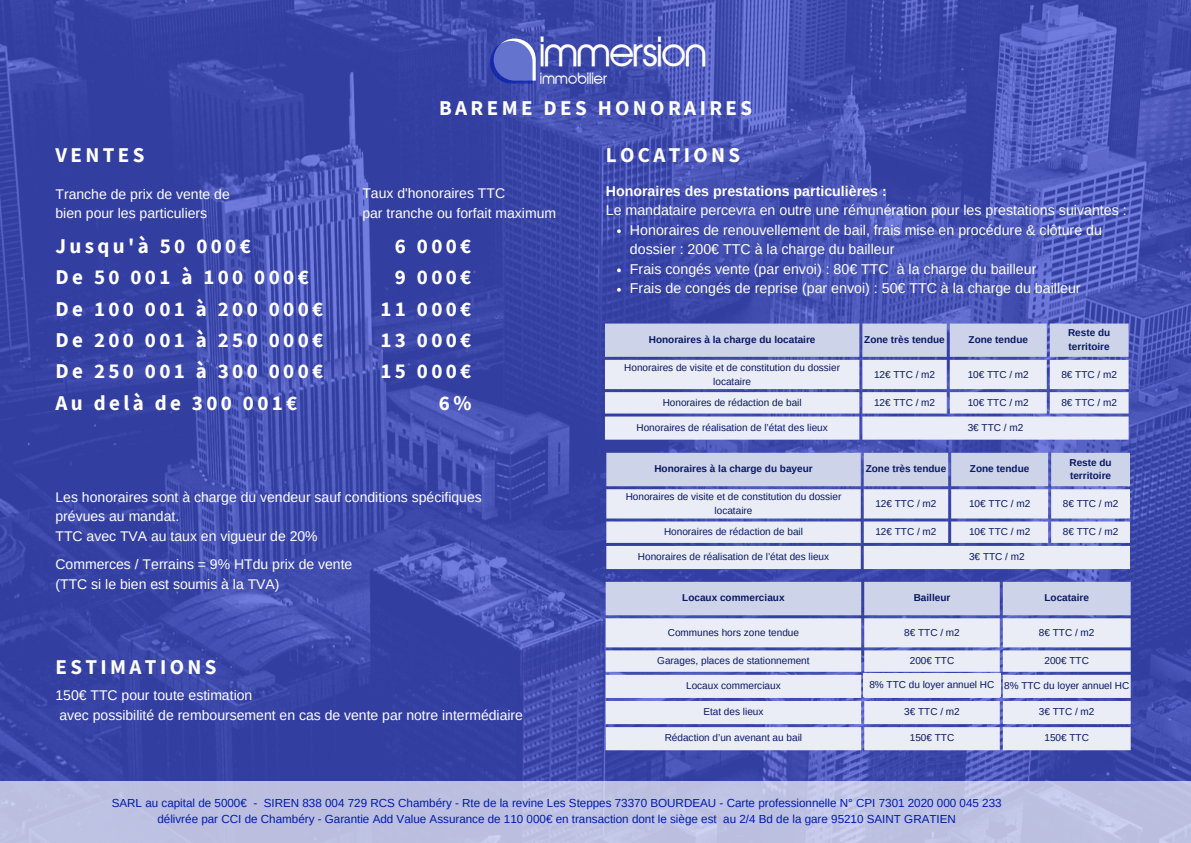
<style>
.page{position:relative;width:1191px;height:843px;background:#fff}
.page>*{position:absolute;margin:0;border:0;box-sizing:border-box;transform-origin:0 0}
.t1{font:38.2px "Abeatby Kai";letter-spacing:-.045em;color:#fff}
.t2{font:700 21px/31.4px "Source Sans Pro";letter-spacing:.16em;color:#fff}
.t3{font:14.3px "Abeatby Kai";color:#fff}
.t4{font:14.2px/19.5px "Arimo";color:#fff}
.t5{font:700 14.2px "Arimo";color:#fff}
.t6{font:14px/19.5px "Arimo";color:#fff}
.t7{font:11.6px/15.8px "Arimo";color:#001aae;text-align:center}
.t8{font:10px/13.5px "Arimo";color:#0a1864;text-align:center}
.t9{font:700 10px/13.5px "Arimo";color:#0a1864}
</style>
<div class="page">
<img style="left:0;top:0;width:1190px;height:781px">
<svg style="left:490px;top:38px;width:45px;height:45px"></svg>
<div style="left:0;top:781px;width:1190px;height:61px;background:#bcc0e0"></div>
<svg style="left:605px;top:323px;width:523px;height:34px"></svg>
<svg style="left:605px;top:360px;width:523px;height:79px;fill:#eaecf6"></svg>
<svg style="left:617px;top:229px;width:3px;height:4px"></svg>
<svg style="left:617px;top:268px;width:3px;height:4px"></svg>
<div style="left:606px;top:452px;width:523px;height:34px;background:#cdd3e8"></div>
<svg style="left:606px;top:489px;width:523px;height:80px;fill:#eaecf6"></svg>
<div style="left:605px;top:581px;width:525px;height:34px;background:#cdd3e8"></div>
<svg style="left:605px;top:618px;width:525px;height:132px;fill:#eaecf6"></svg>
<div style="left:863px;top:673px;width:137px;height:23px;background:#eaecf6"></div>
<h1 class="t1" style="left:540px;top:37px;width:169px">immersion</h1>
<h3 class="t3" style="left:540px;top:72px;width:69px">immobilier</h3>
<h2 class="t2" style="left:439px;top:92px;width:314px">BAREME DES HONORAIRES</h2>
<h2 class="t2" style="left:55px;top:139px;width:90px">VENTES</h2>
<h3 class="t6" style="left:55px;top:185px;width:176px;line-height:19.2px">Tranche de prix de vente de bien pour les particuliers</h3>
<h3 class="t6" style="left:362px;top:184px;width:195px">Taux d'honoraires TTC<br>par tranche ou forfait maximum</h3>
<h2 class="t2" style="left:55px;top:229px;width:269px">Jusqu'à 50 000€<br>De 50 001 à 100 000€<br>De 100 001 à 200 000€<br>De 200 001 à 250 000€<br>De 250 001 à 300 000€<br>Au delà de 300 001€</h2>
<h2 class="t2" style="left:380px;top:229px;width:92px;text-align:right">6 000€<br>9 000€<br>11 000€<br>13 000€<br>15 000€<br>6%</h2>
<h3 class="t6" style="left:55px;top:487px;width:428px">Les honoraires sont à charge du vendeur sauf conditions spécifiques prévues au mandat.<br>TTC avec TVA au taux en vigueur de 20%</h3>
<h3 class="t6" style="left:55px;top:554px;width:298px">Commerces / Terrains = 9% HTdu prix de vente (TTC si le bien est soumis à la TVA)</h3>
<h2 class="t2" style="left:55px;top:650px;width:162px">ESTIMATIONS</h2>
<h3 class="t6" style="left:55px;top:685px;width:469px">150€ TTC pour toute estimation<br>avec possibilité de remboursement en cas de vente par notre intermédiaire</h3>
<h2 class="t2" style="left:605px;top:139px;width:136px">LOCATIONS</h2>
<h3 class="t5" style="left:605px;top:183px;width:282px">Honoraires des prestations particulières :</h3>
<p class="t4" style="left:630px;top:200px;width:498px;text-indent:-24px">Le mandataire percevra en outre une rémunération pour les prestations suivantes :<br>Honoraires de renouvellement de bail, frais mise en procédure &amp; clôture du dossier : 200€ TTC à la charge du bailleur<br>Frais congés vente (par envoi) : 80€ TTC à la charge du bailleur<br>Frais de congés de reprise (par envoi) : 50€ TTC à la charge du bailleur</p>
<p class="t9" style="left:648px;top:333px;width:168px">Honoraires à la charge du locataire</p>
<p class="t9" style="left:864px;top:333px;width:82px">Zone très tendue</p>
<p class="t9" style="left:968px;top:333px;width:61px">Zone tendue</p>
<p class="t9" style="left:1067px;top:326px;width:44px">Reste du territoire</p>
<p class="t8" style="left:624px;top:361px;width:217px">Honoraires de visite et de constitution du dossier locataire</p>
<p class="t8" style="left:873px;top:367px;width:63px">12€ TTC / m2</p>
<p class="t8" style="left:967px;top:367px;width:63px">10€ TTC / m2</p>
<p class="t8" style="left:1061px;top:367px;width:57px">8€ TTC / m2</p>
<p class="t8" style="left:662px;top:395px;width:140px">Honoraires de rédaction de bail</p>
<p class="t8" style="left:873px;top:395px;width:63px">12€ TTC / m2</p>
<p class="t8" style="left:967px;top:395px;width:63px">10€ TTC / m2</p>
<p class="t8" style="left:1061px;top:395px;width:57px">8€ TTC / m2</p>
<p class="t8" style="left:636px;top:420px;width:193px">Honoraires de réalisation de l’état des lieux</p>
<p class="t8" style="left:967px;top:420px;width:57px">3€ TTC / m2</p>
<p class="t9" style="left:654px;top:462px;width:160px">Honoraires à la charge du bayeur</p>
<p class="t9" style="left:865px;top:462px;width:82px">Zone très tendue</p>
<p class="t9" style="left:969px;top:462px;width:61px">Zone tendue</p>
<p class="t9" style="left:1069px;top:455px;width:44px">Reste du territoire</p>
<p class="t8" style="left:625px;top:490px;width:217px">Honoraires de visite et de constitution du dossier locataire</p>
<p class="t8" style="left:875px;top:497px;width:63px">12€ TTC / m2</p>
<p class="t8" style="left:968px;top:497px;width:63px">10€ TTC / m2</p>
<p class="t8" style="left:1062px;top:497px;width:57px">8€ TTC / m2</p>
<p class="t8" style="left:664px;top:524px;width:140px">Honoraires de rédaction de bail</p>
<p class="t8" style="left:875px;top:524px;width:63px">12€ TTC / m2</p>
<p class="t8" style="left:968px;top:524px;width:63px">10€ TTC / m2</p>
<p class="t8" style="left:1062px;top:524px;width:57px">8€ TTC / m2</p>
<p class="t8" style="left:638px;top:549px;width:193px">Honoraires de réalisation de l’état des lieux</p>
<p class="t8" style="left:968px;top:549px;width:57px">3€ TTC / m2</p>
<p class="t9" style="left:682px;top:591px;width:104px">Locaux commerciaux</p>
<p class="t9" style="left:913px;top:591px;width:38px">Bailleur</p>
<p class="t9" style="left:1044px;top:591px;width:46px">Locataire</p>
<p class="t8" style="left:667px;top:625px;width:133px">Communes hors zone tendue</p>
<p class="t8" style="left:904px;top:625px;width:57px">8€ TTC / m2</p>
<p class="t8" style="left:1038px;top:625px;width:57px">8€ TTC / m2</p>
<p class="t8" style="left:657px;top:653px;width:154px">Garages, places de stationnement</p>
<p class="t8" style="left:909px;top:653px;width:46px">200€ TTC</p>
<p class="t8" style="left:1044px;top:653px;width:46px">200€ TTC</p>
<p class="t8" style="left:686px;top:678px;width:96px">Locaux commerciaux</p>
<p class="t8" style="left:1004px;top:678px;width:127px">8% TTC du loyer annuel HC</p>
<p class="t8" style="left:703px;top:704px;width:62px">Etat des lieux</p>
<p class="t8" style="left:904px;top:704px;width:57px">3€ TTC / m2</p>
<p class="t8" style="left:1038px;top:704px;width:57px">3€ TTC / m2</p>
<p class="t8" style="left:664px;top:731px;width:139px">Rédaction d’un avenant au bail</p>
<p class="t8" style="left:909px;top:731px;width:46px">150€ TTC</p>
<p class="t8" style="left:1044px;top:731px;width:46px">150€ TTC</p>
<p class="t8" style="left:869px;top:677px;width:127px">8% TTC du loyer annuel HC</p>
<p class="t7" style="left:112px;top:794px;width:891px">SARL au capital de 5000€ - SIREN 838 004 729 RCS Chambéry - Rte de la revine Les Steppes 73370 BOURDEAU - Carte professionnelle N° CPI 7301 2020 000 045 233 délivrée par CCI de Chambéry - Garantie Add Value Assurance de 110 000€ en transaction dont le siège est au 2/4 Bd de la gare 95210 SAINT GRATIEN</p>
</div>
